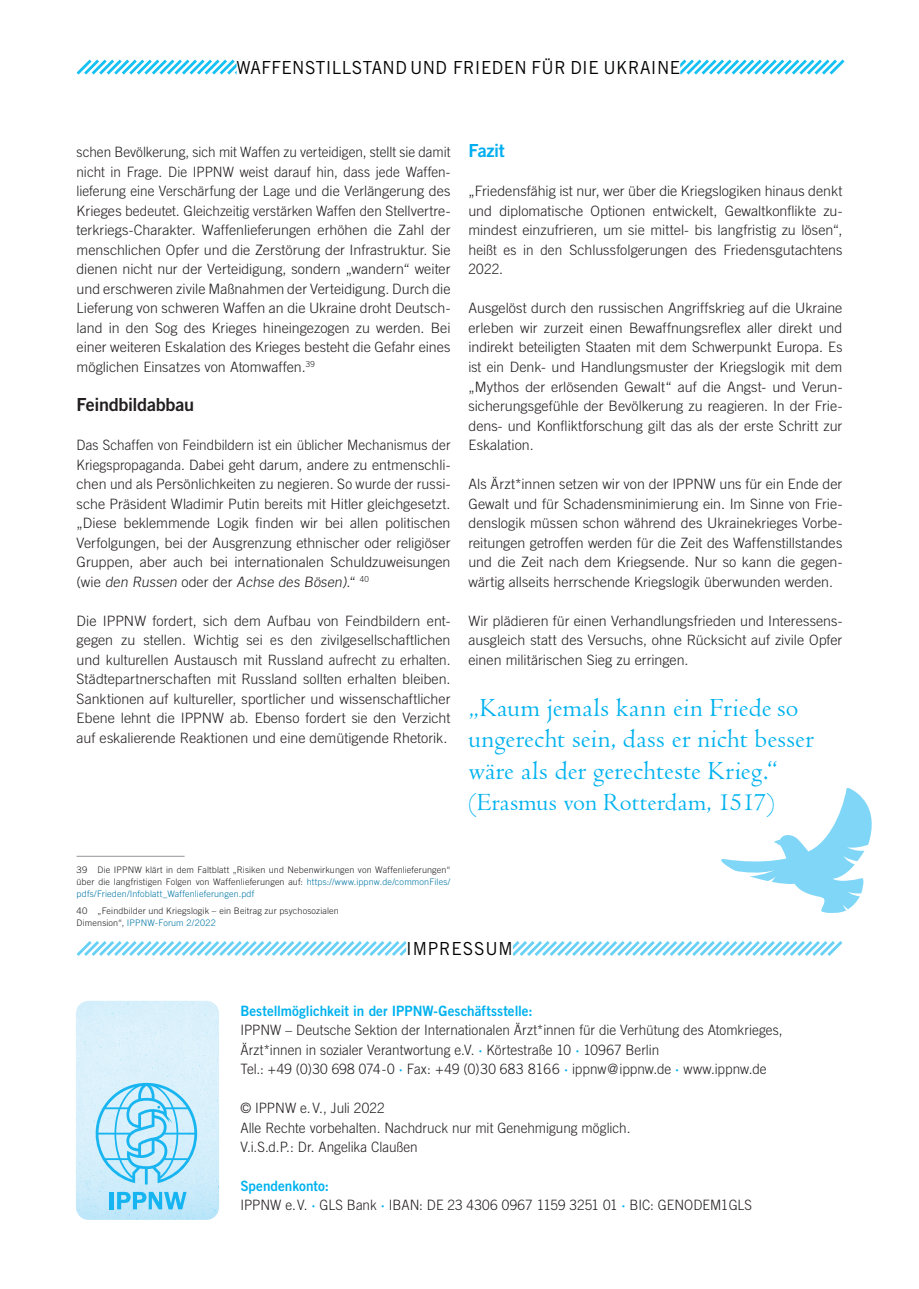
<style>
.page{position:relative;width:919px;height:1289px;background:#fff}
.page>*{position:absolute;margin:0;border:0;box-sizing:border-box;transform-origin:0 0}
.t1{font:27px/31.5px "Centaur MT Std";letter-spacing:.01em;color:#00b2ef}
.t2{font:25.5px "Centaur MT Std";letter-spacing:.01em;color:#00b2ef}
.t3{font:18px "Trade Gothic LT Std";letter-spacing:.025em;color:#000;scale:.95 1}
.t4{font:18px "Trade Gothic LT Std Bd 2";letter-spacing:-.02em;color:#231f20}
.t5{font:18px "Trade Gothic LT Std";letter-spacing:.05em;color:#000;scale:.95 1}
.t6{font:18px "Trade Gothic LT Std Bd 2";letter-spacing:-.02em;color:#00aeef}
.t7{font:300 14.25px/19.5px "Trade Gothic LT Std";color:#231f20;scale:.95 1}
.t8{font:300 14.25px/19.5px "Trade Gothic LT Std";color:#231f20;text-align:justify}
.t9{font:14.25px "Trade Gothic LT Std Bd 2";color:#00b2ef;scale:.95 1}
.t10{font:300 9px/12px "Trade Gothic LT Std";letter-spacing:.02em;color:#231f20;text-align:justify;scale:1.05 1}
.s1{font-size:25.5px}
.s2{color:#0076a3}
.s3{font-family:"Trade Gothic LT Std Bd 2";font-weight:400;color:#00aeef}
</style>
<div class="page">
<svg style="left:76px;top:59px;width:769px;height:16px"></svg>
<svg style="left:76px;top:941px;width:767px;height:15px"></svg>
<div style="left:406px;top:940px;width:106px;height:15px;background:#fff"></div>
<img style="left:76px;top:1000px;width:143px;height:219px">
<hr style="left:77px;top:855px;width:108px;height:1px;background:#939598">
<div style="left:109px;top:1191px;width:5px;height:18px;background:#16b4f0"></div>
<svg style="left:117px;top:1191px;width:69px;height:18px"></svg>
<svg style="left:96px;top:1082px;width:101px;height:102px;background:#a5e0f7"></svg>
<svg style="left:721px;top:788px;width:151px;height:125px"></svg>
<div style="left:236px;top:60px;width:444px;height:15px;background:#fff"></div>
<p class="t3" style="left:236px;top:57px;width:468px">WAFFENSTILLSTAND UND FRIEDEN FÜR DIE UKRAINE</p>
<p class="t7" style="left:77px;top:142px;width:395px;text-align:justify">schen Bevölkerung, sich mit Waffen zu verteidigen, stellt sie damit nicht in Frage. Die IPPNW weist darauf hin, dass jede Waffen&shy;lieferung eine Verschärfung der Lage und die Verlängerung des Krieges bedeutet. Gleichzeitig verstärken Waffen den Stellvertre&shy;terkriegs-Charakter. Waffenlieferungen erhöhen die Zahl der menschlichen Opfer und die Zerstörung der Infrastruktur. Sie dienen nicht nur der Verteidigung, sondern „wandern“ weiter und erschweren zivile Maßnahmen der Verteidigung. Durch die Lieferung von schweren Waffen an die Ukraine droht Deutsch&shy;land in den Sog des Krieges hineingezogen zu werden. Bei einer weiteren Eskalation des Krieges besteht die Gefahr eines möglichen Einsatzes von Atomwaffen.<sup>39</sup></p>
<p class="t4" style="left:77px;top:393px;width:119px">Feindbildabbau</p>
<p class="t7" style="left:77px;top:435px;width:395px;text-align:justify">Das Schaffen von Feindbildern ist ein üblicher Mechanismus der Kriegspropaganda. Dabei geht darum, andere zu entmenschli&shy;chen und als Persönlichkeiten zu negieren. So wurde der russi&shy;sche Präsident Wladimir Putin bereits mit Hitler gleichgesetzt. „Diese beklemmende Logik finden wir bei allen politischen Verfolgungen, bei der Ausgrenzung ethnischer oder religiöser Gruppen, aber auch bei internationalen Schuldzuweisungen (w ie den Russen o der der Achse des Bösen).“ <sup>4</sup> <sup>0</sup></p>
<p class="t8" style="left:77px;top:610px;width:375px">Die IPPNW fordert, sich dem Aufbau von Feindbildern ent&shy;gegen zu stellen. Wichtig sei es den zivilgesellschaftlichen und kulturellen Austausch mit Russland aufrecht zu erhalten.<br>Städtepartnerschaften mit Russland sollten erhalten bleiben.<br>Sanktionen auf kultureller, sportlicher und wissenschaftlicher Ebene lehnt die IPPNW ab. Ebenso fordert sie den Verzicht auf eskalierende Reaktionen und eine demütigende Rhetorik.</p>
<p class="t6" style="left:468px;top:140px;width:38px">Fazit</p>
<p class="t8" style="left:468px;top:181px;width:375px">„Friedensfähig ist nur, wer über die Kriegslogiken hinaus denkt und diplomatische Optionen entwickelt, Gewaltkonflikte zu&shy;mindest einzufrieren, um sie mittel- bis langfristig zu lösen“, heißt es in den Schlussfolgerungen des Friedensgutachtens 2022.</p>
<p class="t8" style="left:468px;top:298px;width:375px">Ausgelöst durch den russischen Angriffskrieg auf die Ukraine erleben wir zurzeit einen Bewaffnungsreflex aller direkt und indirekt beteiligten Staaten mit dem Schwerpunkt Europa. Es ist ein Denk- und Handlungsmuster der Kriegslogik mit dem „Mythos der erlösenden Gewalt“ auf die Angst- und Verun&shy;sicherungsgefühle der Bevölkerung zu reagieren. In der Frie&shy;dens- und Konfliktforschung gilt das als der erste Schritt zur Eskalation.</p>
<p class="t8" style="left:468px;top:474px;width:375px">Als Ärzt*innen setzen wir von der IPPNW uns für ein Ende der Gewalt und für Schadensminimierung ein. Im Sinne von Frie&shy;denslogik müssen schon während des Ukrainekrieges Vorbe&shy;reitungen getroffen werden für die Zeit des Waffenstillstandes und die Zeit nach dem Kriegsende. Nur so kann die gegen&shy;wärtig allseits herrschende Kriegslogik überwunden werden.</p>
<p class="t8" style="left:468px;top:610px;width:375px">Wir plädieren für einen Verhandlungsfrieden und Interessens&shy;ausgleich statt des Versuchs, ohne Rücksicht auf zivile Opfer einen militärischen Sieg zu erringen.</p>
<h1 class="t1" style="left:468px;top:692px;width:347px"><span class="s1">„</span>Kaum jemals kann ein Friede so ungerecht sein, dass er nicht besser wäre als der gerechteste Krieg.“</h1>
<h2 class="t2" style="left:468px;top:788px;width:307px">(Erasmus von Rotterdam, 1517)</h2>
<p class="t10" style="left:77px;top:864px;width:357px">39 Die IPPNW klärt in dem Faltblatt „Risiken und Nebenwirkungen von Waffenlieferungen“ über die langfristigen Folgen von Waffenlieferungen auf: <span class="s2">https://www.ippnw.de/commonFiles/ pdfs/Frieden/Infoblatt_Waffenlieferungen.pdf</span></p>
<p class="t10" style="left:77px;top:905px;width:251px">40 „Feindbilder und Kriegslogik – ein Beitrag zur psychosozialen<br>Dimension“, <span class="s2">IPPNW-Forum 2/2022</span></p>
<p class="t5" style="left:406px;top:937px;width:114px">IMPRESSUM</p>
<p class="t9" style="left:240px;top:1001px;width:309px">Bestellmöglichkeit in der IPPNW-Geschäftsstelle:</p>
<p class="t7" style="left:240px;top:1020px;width:572px">IPPNW – Deutsche Sektion der Internationalen Ärzt*innen für die Verhütung des Atomkrieges,<br>Ärzt*innen in sozialer Verantwortung e.V. <span class="s3">·</span> Körtestraße 10 <span class="s3">·</span> 10967 Berlin<br>Tel.: +49 (0)30 698 074-0 <span class="s3">·</span> Fax: +49 (0)30 683 8166 <span class="s3">·</span> ippnw@ippnw.de <span class="s3">·</span> www.ippnw.de</p>
<p class="t7" style="left:240px;top:1098px;width:412px">© IPPNW e.V., Juli 2022<br>Alle Rechte vorbehalten. Nachdruck nur mit Genehmigung möglich.<br>V.i.S.d.P.: Dr. Angelika Claußen</p>
<p class="t9" style="left:240px;top:1177px;width:95px">Spendenkonto:</p>
<p class="t7" style="left:240px;top:1194px;width:540px">IPPNW e.V. <span class="s3">·</span> GLS Bank <span class="s3">·</span> IBAN: DE 23 4306 0967 1159 3251 01 <span class="s3">·</span> BIC: GENODEM1GLS</p>
</div>
